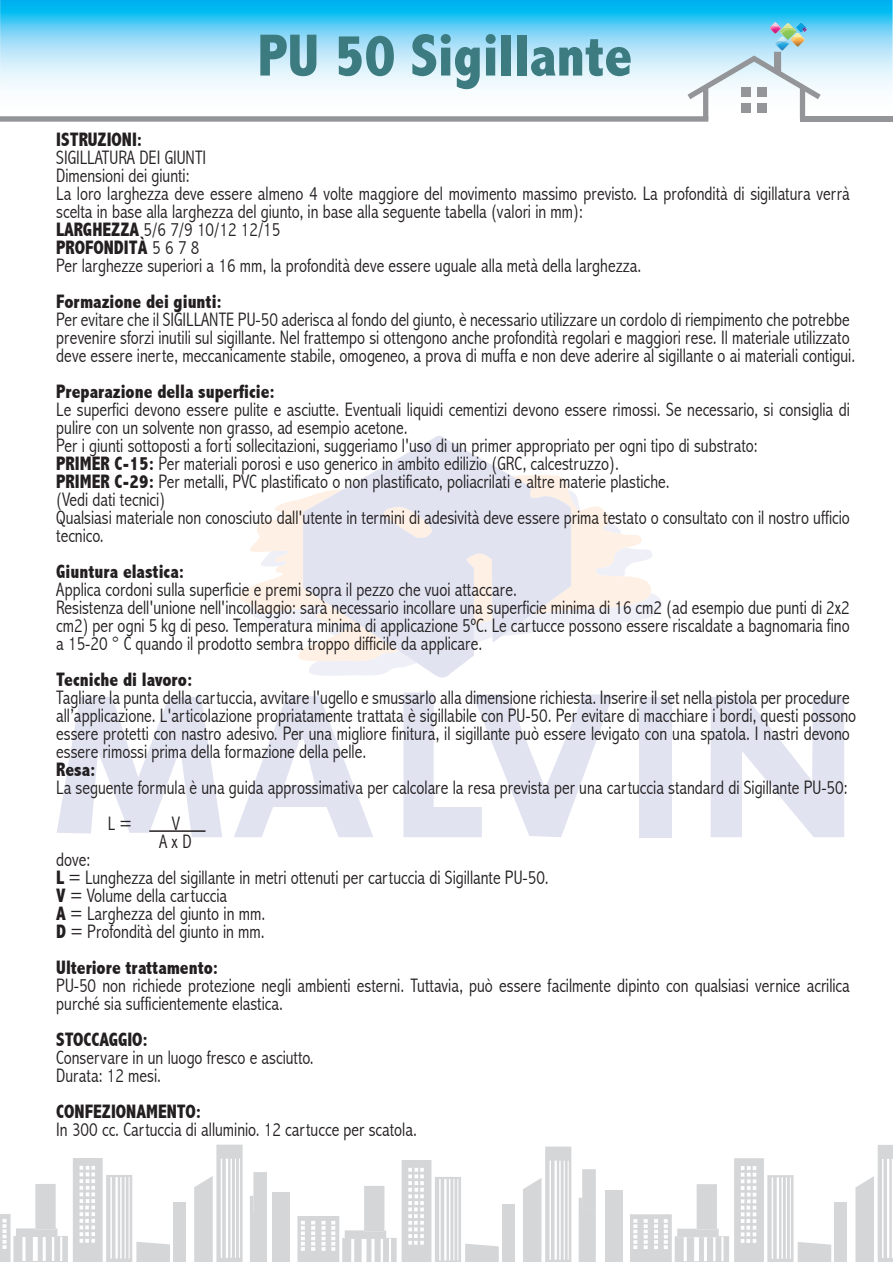
<style>
.page{position:relative;width:893px;height:1263px;background:#fff}
.page>*{position:absolute;margin:0;border:0;box-sizing:border-box;transform-origin:0 0}
.t1{font:800 condensed 60px "Abadi";color:#3c7c81}
.t2{font:300 condensed 19.5px/18px "Abadi";color:#231f20;scale:.96 1}
.t3{font:800 condensed 19.5px "Abadi";color:#231f20;scale:.96 1}
.s1{font-weight:800}
</style>
<div class="page">
<svg style="left:0;top:0;width:893px;height:89px;background:#32c3f2"></svg>
<div style="left:834px;top:1202px;width:13px;height:60px;background:#d5d6d8"></div>
<svg style="left:855px;top:1145px;width:38px;height:117px"></svg>
<div style="left:605px;top:1190px;width:17px;height:72px;background:#d5d6d8"></div>
<svg style="left:630px;top:1158px;width:201px;height:104px"></svg>
<svg style="left:579px;top:1169px;width:17px;height:93px;background:#d8d9da"></svg>
<div style="left:502px;top:1204px;width:13px;height:58px;background:#d5d6d8"></div>
<svg style="left:523px;top:1146px;width:48px;height:116px"></svg>
<div style="left:272px;top:1192px;width:18px;height:70px;background:#d5d6d8"></div>
<svg style="left:297px;top:1160px;width:202px;height:102px"></svg>
<svg style="left:250px;top:1172px;width:17px;height:90px;background:#d7d8da"></svg>
<div style="left:173px;top:1202px;width:13px;height:60px;background:#d5d6d8"></div>
<svg style="left:194px;top:1144px;width:49px;height:118px"></svg>
<svg style="left:0;top:1158px;width:170px;height:104px"></svg>
<svg style="left:239px;top:491px;width:412px;height:169px"></svg>
<svg style="left:303px;top:436px;width:268px;height:241px;fill:#e1e3f1"></svg>
<div style="left:639px;top:697px;width:32px;height:140px;background:#e1e3f1"></div>
<svg style="left:711px;top:697px;width:133px;height:140px"></svg>
<svg style="left:57px;top:697px;width:165px;height:140px"></svg>
<svg style="left:234px;top:696px;width:139px;height:141px"></svg>
<svg style="left:403px;top:693px;width:210px;height:144px"></svg>
<svg style="left:0;top:23px;width:821px;height:99px"></svg>
<div style="left:800px;top:116px;width:93px;height:6px;background:#939598"></div>
<hr style="left:149px;top:830px;width:57px;height:2px;background:#231f20">
<h1 class="t1" style="left:258px;top:21px;width:376px">PU 50 Sigillante</h1>
<p class="t3" style="left:56px;top:128px;width:91px">ISTRUZIONI:</p>
<p class="t2" style="left:56px;top:148px;width:828px">SIGILLATURA DEI GIUNTI<br>Dimensioni dei giunti:<br>La loro larghezza deve essere almeno 4 volte maggiore del movimento massimo previsto. La profondità di sigillatura verrà scelta in base alla larghezza del giunto, in base alla seguente tabella (valori in mm):<br><span class="s1">LARGHEZZA</span> 5/6 7/9 10/12 12/15<br><span class="s1">PROFONDITÀ</span> 5 6 7 8<br>Per larghezze superiori a 16 mm, la profondità deve essere uguale alla metà della larghezza.</p>
<p class="t3" style="left:56px;top:290px;width:174px">Formazione dei giunti:</p>
<p class="t2" style="left:56px;top:310px;width:834px">Per evitare che il SIGILLANTE PU-50 aderisca al fondo del giunto, è necessario utilizzare un cordolo di riempimento che potrebbe prevenire sforzi inutili sul sigillante. Nel frattempo si ottengono anche profondità regolari e maggiori rese. Il materiale utilizzato deve essere inerte, meccanicamente stabile, omogeneo, a prova di muffa e non deve aderire al sigillante o ai materiali contigui.</p>
<p class="t3" style="left:56px;top:380px;width:229px">Preparazione della superficie:</p>
<p class="t2" style="left:56px;top:400px;width:828px">Le superfici devono essere pulite e asciutte. Eventuali liquidi cementizi devono essere rimossi. Se necessario, si consiglia di pulire con un solvente non grasso, ad esempio acetone.<br>Per i giunti sottoposti a forti sollecitazioni, suggeriamo l'uso di un primer appropriato per ogni tipo di substrato:<br><span class="s1">PRIMER C-15:</span> Per materiali porosi e uso generico in ambito edilizio (GRC, calcestruzzo).<br><span class="s1">PRIMER C-29:</span> Per metalli, PVC plastificato o non plastificato, poliacrilati e altre materie plastiche.<br>(Vedi dati tecnici)<br>Qualsiasi materiale non conosciuto dall'utente in termini di adesività deve essere prima testato o consultato con il nostro ufficio tecnico.</p>
<p class="t3" style="left:56px;top:560px;width:135px">Giuntura elastica:</p>
<p class="t2" style="left:56px;top:580px;width:828px">Applica cordoni sulla superficie e premi sopra il pezzo che vuoi attaccare.<br>Resistenza dell'unione nell'incollaggio: sarà necessario incollare una superficie minima di 16 cm2 (ad esempio due punti di 2x2 cm2) per ogni 5 kg di peso. Temperatura minima di applicazione 5ºC. Le cartucce possono essere riscaldate a bagnomaria fino a 15-20 ° C quando il prodotto sembra troppo difficile da applicare.</p>
<p class="t3" style="left:56px;top:668px;width:143px">Tecniche di lavoro:</p>
<p class="t2" style="left:56px;top:688px;width:835px">Tagliare la punta della cartuccia, avvitare l'ugello e smussarlo alla dimensione richiesta. Inserire il set nella pistola per procedure all’applicazione. L'articolazione propriatamente trattata è sigillabile con PU-50. Per evitare di macchiare i bordi, questi possono essere protetti con nastro adesivo. Per una migliore finitura, il sigillante può essere levigato con una spatola. I nastri devono essere rimossi prima della formazione della pelle.</p>
<p class="t3" style="left:56px;top:758px;width:42px">Resa:</p>
<p class="t2" style="left:108px;top:769px;width:772px;line-height:36px;text-indent:-51px">La seguente formula è una guida approssimativa per calcolare la resa prevista per una cartuccia standard di Sigillante PU-50:<br>L =</p>
<p class="t2" style="left:159px;top:814px;width:35px;text-align:center">V<br>A x D</p>
<p class="t2" style="left:56px;top:850px;width:515px">dove:<br><span class="s1">L</span> = Lunghezza del sigillante in metri ottenuti per cartuccia di Sigillante PU-50.<br><span class="s1">V</span> = Volume della cartuccia<br><span class="s1">A</span> = Larghezza del giunto in mm.<br><span class="s1">D</span> = Profondità del giunto in mm.</p>
<p class="t3" style="left:56px;top:956px;width:170px">Ulteriore trattamento:</p>
<p class="t2" style="left:56px;top:976px;width:828px">PU-50 non richiede protezione negli ambienti esterni. Tuttavia, può essere facilmente dipinto con qualsiasi vernice acrilica purché sia sufficientemente elastica.</p>
<p class="t3" style="left:56px;top:1028px;width:97px">STOCCAGGIO:</p>
<p class="t2" style="left:56px;top:1048px;width:270px">Conservare in un luogo fresco e asciutto.<br>Durata: 12 mesi.</p>
<p class="t3" style="left:56px;top:1100px;width:152px">CONFEZIONAMENTO:</p>
<p class="t2" style="left:56px;top:1120px;width:377px">In 300 cc. Cartuccia di alluminio. 12 cartucce per scatola.</p>
</div>
